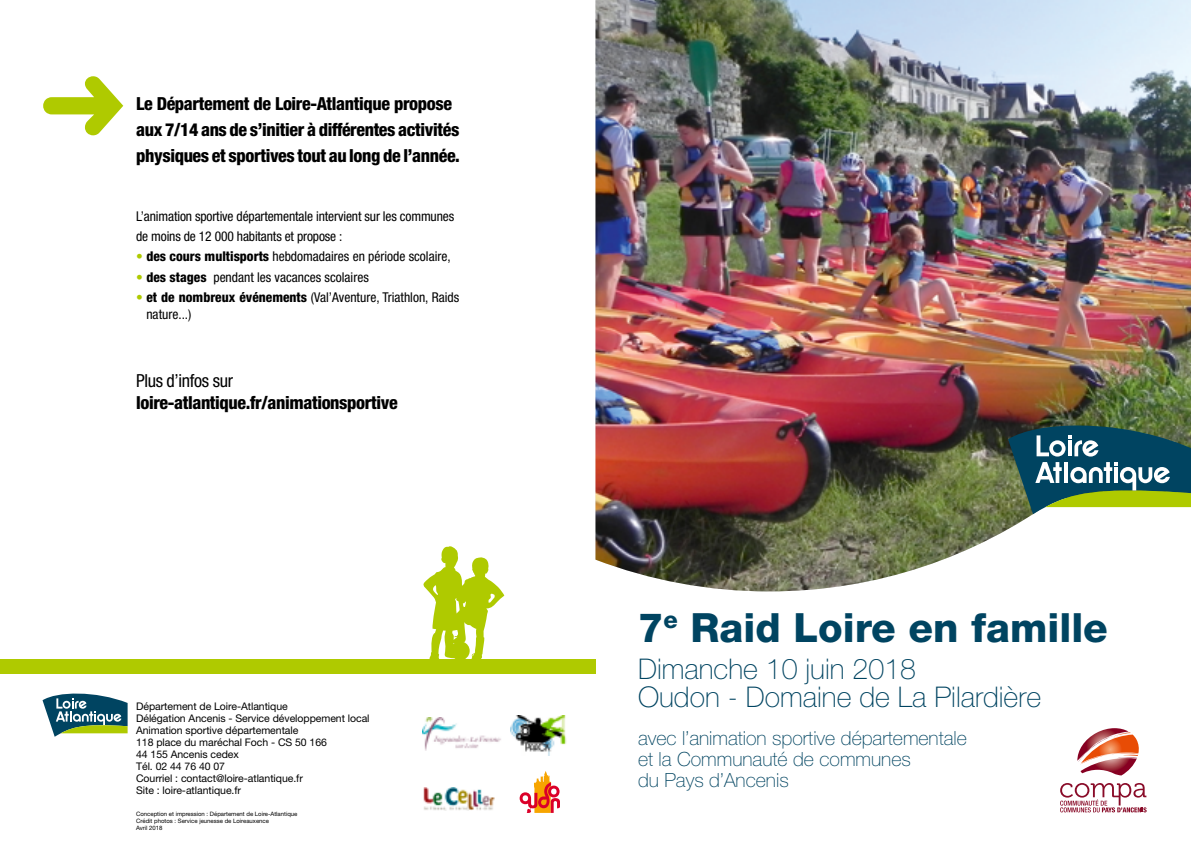
<style>
.page{position:relative;width:1191px;height:851px;background:#fff}
.page>*{position:absolute;margin:0;border:0;box-sizing:border-box;transform-origin:0 0}
.t1{font:800 40.35px "Helvetica Neue LT";color:#004461}
.t2{font:100 28.5px/28.5px "Helvetica Neue LT";color:#004461}
.t3{font:100 19.5px/21px "Helvetica Neue LT";color:#004461}
.t4{font:800 condensed 18px/25.8px "Helvetica Neue LT";letter-spacing:-.02em;color:#000}
.t5{font:condensed 18px "Helvetica Neue LT";letter-spacing:-.02em;color:#000}
.t6{font:condensed 13.5px/20.4px "Helvetica Neue LT";color:#000}
.t7{font:10.5px/12px "Helvetica Neue LT";letter-spacing:-.005em;color:#000}
.t8{font:6px/6.8px "Helvetica Neue LT";color:#000}
.s1{font-weight:800;color:#afca00}
.s2{font-weight:800}
</style>
<div class="page">
<img style="left:595px;top:0;width:596px;height:591px">
<svg style="left:1060px;top:783px;width:86px;height:29px"></svg>
<svg style="left:1077px;top:728px;width:62px;height:47px"></svg>
<div style="left:0;top:659px;width:595px;height:15px;background:#afca00"></div>
<svg style="left:43px;top:693px;width:85px;height:43px"></svg>
<svg style="left:1008px;top:419px;width:183px;height:95px"></svg>
<svg style="left:423px;top:546px;width:81px;height:113px"></svg>
<svg style="left:519px;top:771px;width:41px;height:42px"></svg>
<img style="left:422px;top:717px;width:79px;height:32px">
<img style="left:423px;top:787px;width:71px;height:23px">
<img style="left:511px;top:715px;width:56px;height:40px">
<h3 class="t4" style="left:136px;top:90px;width:325px">Le Département de Loire-Atlantique propose aux 7/14 ans de s’initier à différentes activités physiques et sportives tout au long de l’année.</h3>
<p class="t6" style="left:136px;top:205px;width:320px">L’animation sportive départementale intervient sur les communes de moins de 12 000 habitants et propose :</p>
<p class="t6" style="left:136px;top:246px;width:316px"><span class="s1">•</span> <span class="s2">des cours multisports</span> hebdomadaires en période scolaire,</p>
<p class="t6" style="left:136px;top:267px;width:234px"><span class="s1">•</span> <span class="s2">des stages</span> pendant les vacances scolaires</p>
<p class="t6" style="left:146px;top:289px;width:314px;line-height:16.2px;text-indent:-10px"><span class="s1">•</span> <span class="s2">et de nombreux événements</span> (Val’Aventure, Triathlon, Raids nature...)</p>
<h3 class="t5" style="left:136px;top:370px;width:98px">Plus d’infos sur</h3>
<h3 class="t4" style="left:136px;top:389px;width:263px">loire-atlantique.fr/animationsportive</h3>
<p class="t7" style="left:136px;top:700px;width:235px">Département de Loire-Atlantique<br>Délégation Ancenis - Service développement local Animation sportive départementale<br>118 place du maréchal Foch - CS 50 166<br>44 155 Ancenis cedex<br>Tél. 02 44 76 40 07<br>Courriel : contact@loire-atlantique.fr<br>Site : loire-atlantique.fr</p>
<p class="t8" style="left:136px;top:810px;width:163px">Conception et impression : Département de Loire-Atlantique<br>Crédit photos : Service jeunesse de Loireauxence<br>Avril 2018</p>
<h1 class="t1" style="left:638px;top:603px;width:471px">7<sup>e</sup> Raid Loire en famille</h1>
<h2 class="t2" style="left:638px;top:654px;width:404px">Dimanche 10 juin 2018<br>Oudon - Domaine de La Pilardière</h2>
<h3 class="t3" style="left:638px;top:727px;width:330px">avec l’animation sportive départementale et la Communauté de communes<br>du Pays d’Ancenis</h3>
</div>
